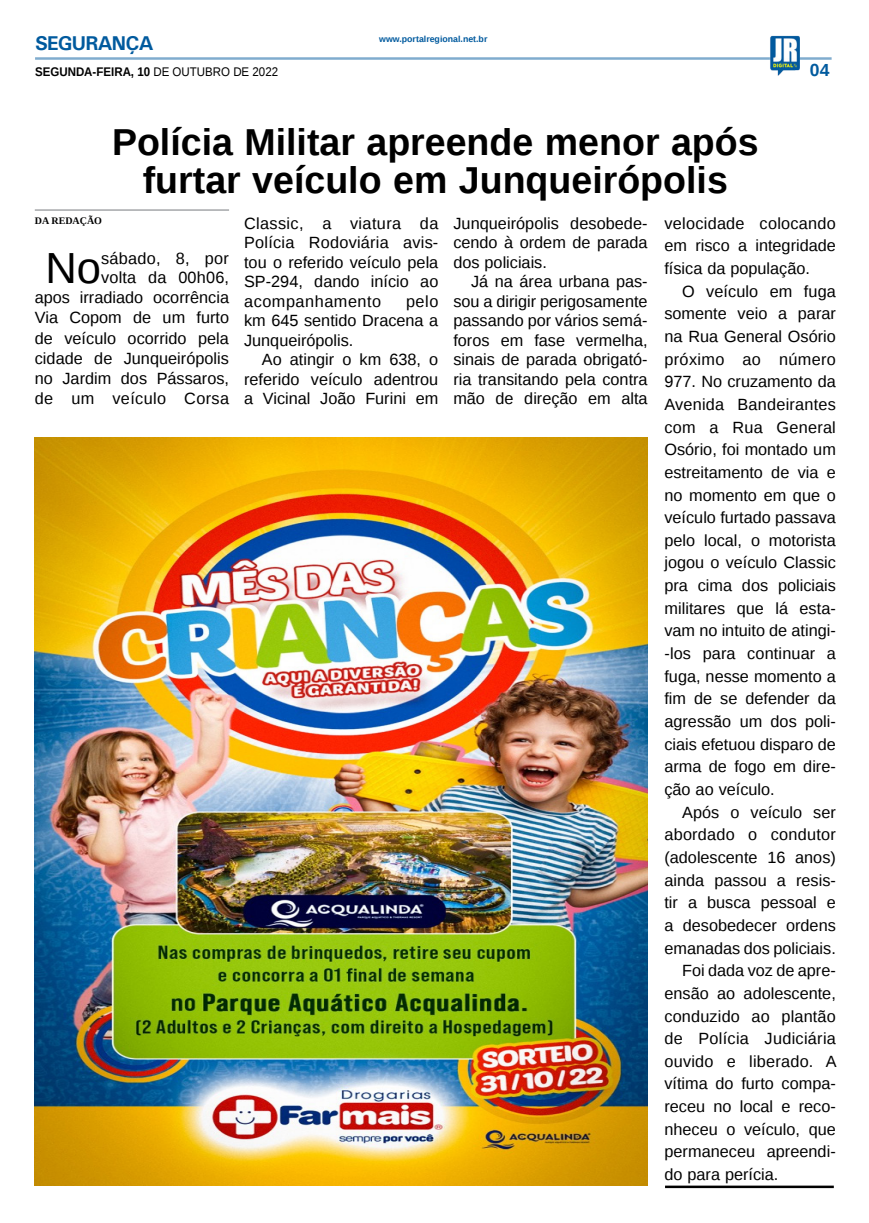
<style>
.page{position:relative;width:869px;height:1223px;background:#fff}
.page>*{position:absolute;margin:0;border:0;box-sizing:border-box;transform-origin:0 0}
.MATÉRIA{font:43.5px "Liberation Sans";color:#000}
.TÍTULO{font:700 37.5px/37.5px "Liberation Sans";color:#000;text-align:center}
.TITULO_PG{font:700 20px "Univers";letter-spacing:-.04em;color:#005a9e}
.TÍTULO-2{font:700 17.5px "Liberation Sans";color:#005a9e}
.MATÉRIA-2{font:16.25px/22.6px "Liberation Sans";color:#000;text-align:justify}
.DATA_PG{font:700 12.5px "Liberation Sans";color:#000;scale:.92 1}
.CRÉDITO_NOME{font:700 10px "Liberation Serif";color:#000}
.DATA_PG-2{font:700 8.75px "Liberation Sans";color:#005a9e}
.s1{font-weight:400}
</style>
<div class="page">
<hr style="left:35px;top:57px;width:796px;height:3px;background:#005a9e">
<img style="left:769px;top:36px;width:30px;height:40px">
<hr style="left:664px;top:1185px;width:169px;height:3px;background:#000">
<img style="left:35px;top:437px;width:612px;height:748px">
<hr style="left:35px;top:209px;width:194px;height:2px;background:#939598">
<p class="TITULO_PG" style="left:35px;top:31px;width:120px">SEGURANÇA</p>
<p class="DATA_PG" style="left:35px;top:63px;width:265px">SEGUNDA-FEIRA, 10 <span class="s1">DE OUTUBRO DE 2022</span></p>
<p class="DATA_PG-2" style="left:379px;top:33px;width:110px">www.portalregional.net.br</p>
<p class="TÍTULO" style="left:112px;top:123px;width:648px">Polícia Militar apreende menor após furtar veículo em Junqueirópolis</p>
<p class="TÍTULO-2" style="left:809px;top:58px;width:21px">04</p>
<p class="CRÉDITO_NOME" style="left:35px;top:213px;width:69px">DA REDAÇÃO</p>
<p class="MATÉRIA" style="left:45px;top:243px;width:57px">No</p>
<p class="MATÉRIA-2" style="left:101px;top:250px;width:129px;line-height:18.8px">sábado, 8, por volta da 00h06,</p>
<p class="MATÉRIA-2" style="left:35px;top:288px;width:196px;line-height:20.2px">apos irradiado ocorrência Via Copom de um furto de veículo ocorrido pela cidade de Junqueirópolis no Jardim dos Pássaros, de um veículo Corsa</p>
<p class="MATÉRIA-2" style="left:244px;top:214px;width:196px;line-height:19.5px">Classic, a viatura da Polícia Rodoviária avis&shy;tou o referido veículo pela SP-294, dando início ao acompanhamento</p>
<p class="MATÉRIA-2" style="left:244px;top:292px;width:196px;line-height:19.5px;text-indent:162px">pelo km 645 sentido Dracena a Junqueirópolis.</p>
<p class="MATÉRIA-2" style="left:244px;top:351px;width:196px;line-height:19.5px;text-indent:18px">Ao atingir o km 638, o referido veículo adentrou a Vicinal João Furini em</p>
<p class="MATÉRIA-2" style="left:453px;top:214px;width:196px;line-height:19.5px">Junqueirópolis desobede&shy;cendo à ordem de parada dos policiais.</p>
<p class="MATÉRIA-2" style="left:453px;top:272px;width:196px;line-height:19.5px;text-indent:18px">Já na área urbana pas&shy;sou a dirigir perigosamente passando por vários semá&shy;foros em fase vermelha, sinais de parada obrigató&shy;ria transitando pela contra mão de direção em alta</p>
<p class="MATÉRIA-2" style="left:664px;top:212px;width:173px">velocidade colocando em risco a integridade física da população.</p>
<p class="MATÉRIA-2" style="left:664px;top:280px;width:173px;text-indent:18px">O veículo em fuga somente veio a parar na Rua General Osório próximo ao número 977. No cruzamento da Avenida Bandeirantes com a Rua General Osório, foi montado um estreitamento de via e no momento em que o veículo furtado passava pelo local, o motorista jogou o veículo Classic pra cima dos policiais militares que lá esta&shy;vam no intuito de atingi--los para continuar a fuga, nesse momento a fim de se defender da agressão um dos poli&shy;ciais efetuou disparo de arma de fogo em dire&shy;ção ao veículo.</p>
<p class="MATÉRIA-2" style="left:664px;top:801px;width:173px;text-indent:18px">Após o veículo ser abordado o condutor (adolescente 16 anos) ainda passou a resis&shy;tir a busca pessoal e a desobedecer ordens emanadas dos policiais.</p>
<p class="MATÉRIA-2" style="left:664px;top:960px;width:174px;text-indent:18px">Foi dada voz de apre&shy;ensão ao adolescente, conduzido ao plantão de Polícia Judiciária ouvido e liberado. A vítima do furto compa&shy;receu no local e reco&shy;nheceu o veículo, que permaneceu apreendi&shy;do para perícia.</p>
</div>
